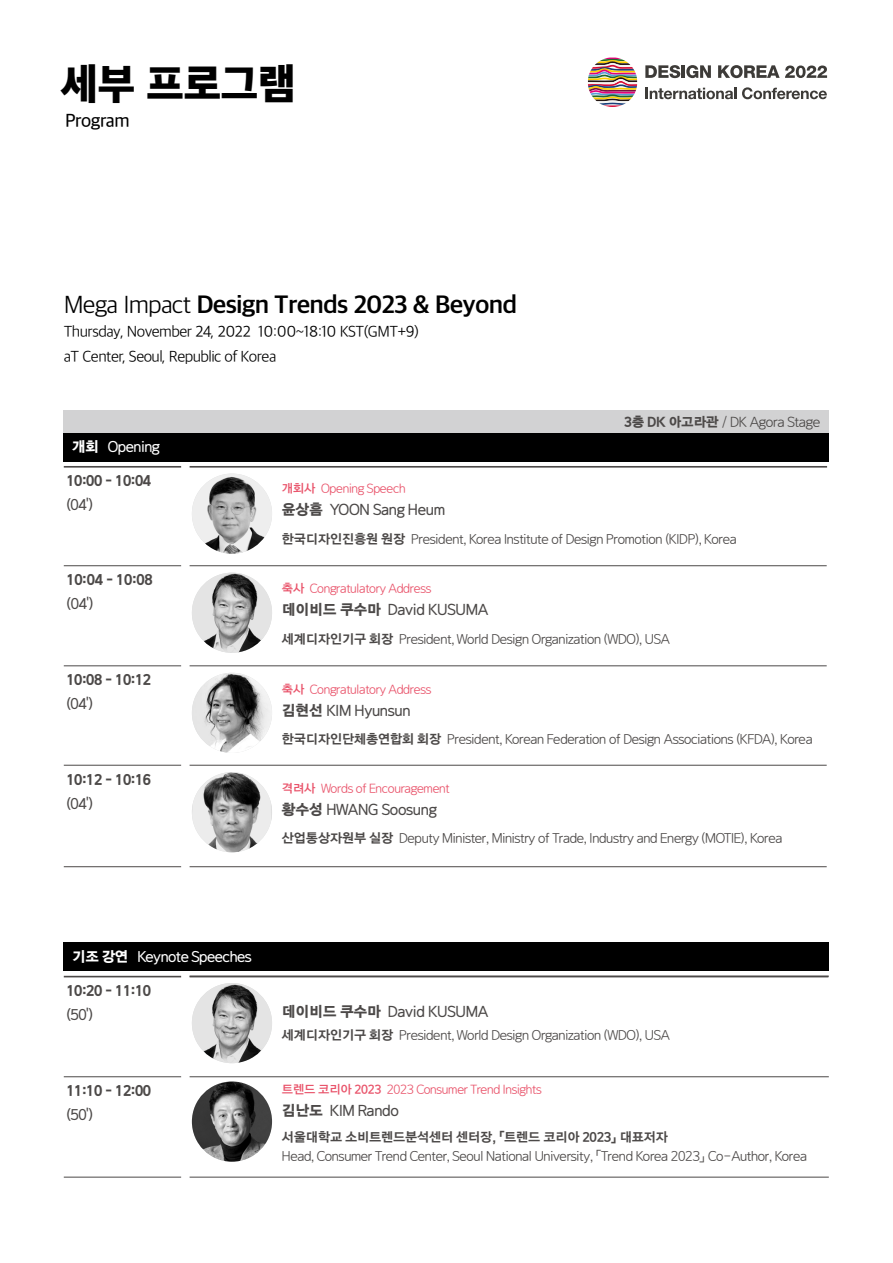
<style>
.page{position:relative;width:893px;height:1263px;background:#fff}
.page>*{position:absolute;margin:0;border:0;box-sizing:border-box;transform-origin:0 0}
.t1{font:40.5px "SD Gothic Neoa i Hv";color:#000}
.t2{font:24px "SD Gothic Neoa g Bd";letter-spacing:-.035em;color:#000}
.t3{font:18px "SD Gothic Neoa e Md";letter-spacing:-.025em;color:#000}
.t4{font:15px/25.5px "SD Gothic Neoa c Lt";letter-spacing:-.035em;color:#000}
.t5{font:500 14.85px "JJ Gothic";letter-spacing:-.02em;color:#4c4948}
.t6{font:800 14.55px "JJ Gothic";letter-spacing:-.03em;color:#4c4948}
.t7{font:500 14.55px "JJ Gothic";letter-spacing:-.03em;color:#4c4948}
.t8{font:500 14.55px "JJ Gothic";letter-spacing:-.035em;color:#fff}
.t9{font:13.5px "JJ Gothic";letter-spacing:-.02em;color:#4c4948}
.t10{font:13.05px "JJ Gothic";letter-spacing:-.02em;color:#4c4948}
.t11{font:800 13.05px "JJ Gothic";letter-spacing:-.02em;color:#4c4948}
.t12{font:12.15px "JJ Gothic";letter-spacing:-.02em;color:#e9546b}
.s1{font-family:"SD Gothic Neoa c Lt"}
.s2{font-weight:800}
.s3{font-weight:700}
</style>
<div class="page">
<svg style="left:645px;top:88px;width:91px;height:11px"></svg>
<svg style="left:742px;top:87px;width:85px;height:12px"></svg>
<svg style="left:645px;top:65px;width:35px;height:13px"></svg>
<hr style="left:681px;top:65px;width:4px;height:13px;background:#3d3b38">
<svg style="left:686px;top:65px;width:25px;height:13px"></svg>
<svg style="left:718px;top:65px;width:109px;height:13px"></svg>
<hr style="left:588px;top:58px;width:49px;height:1px;background:#e30378">
<img style="left:588px;top:59px;width:49px;height:48px">
<hr style="left:190px;top:466px;width:637px;height:2px;background:#4c4948">
<hr style="left:190px;top:565px;width:637px;height:1px;background:#4c4948">
<hr style="left:190px;top:665px;width:637px;height:1px;background:#4c4948">
<hr style="left:190px;top:765px;width:637px;height:1px;background:#4c4948">
<hr style="left:190px;top:866px;width:637px;height:1px;background:#4c4948">
<div style="left:64px;top:433px;width:765px;height:28px;background:#000"></div>
<div style="left:64px;top:942px;width:765px;height:29px;background:#000"></div>
<img style="left:192px;top:673px;width:80px;height:80px;border-radius:40px">
<img style="left:192px;top:772px;width:80px;height:80px;border-radius:40px">
<img style="left:192px;top:474px;width:80px;height:80px;border-radius:40px">
<img style="left:192px;top:573px;width:80px;height:80px;border-radius:40px">
<hr style="left:190px;top:976px;width:639px;height:1px;background:#4c4948">
<hr style="left:190px;top:1076px;width:639px;height:1px;background:#4c4948">
<hr style="left:190px;top:1177px;width:639px;height:1px;background:#4c4948">
<img style="left:192px;top:1081px;width:80px;height:81px;border-radius:40px">
<img style="left:192px;top:983px;width:80px;height:80px;border-radius:40px">
<hr style="left:64px;top:565px;width:117px;height:1px;background:#4c4948">
<hr style="left:64px;top:665px;width:117px;height:1px;background:#4c4948">
<hr style="left:64px;top:765px;width:117px;height:1px;background:#4c4948">
<hr style="left:64px;top:866px;width:117px;height:1px;background:#4c4948">
<hr style="left:64px;top:1076px;width:117px;height:1px;background:#4c4948">
<hr style="left:64px;top:1177px;width:117px;height:1px;background:#4c4948">
<hr style="left:64px;top:466px;width:117px;height:2px;background:#4c4948">
<hr style="left:64px;top:976px;width:117px;height:1px;background:#4c4948">
<div style="left:64px;top:410px;width:765px;height:23px;background:#d2d2d3"></div>
<h1 class="t1" style="left:61px;top:64px;width:236px">세부 프로그램</h1>
<h3 class="t3" style="left:65px;top:111px;width:66px">Program</h3>
<h2 class="t2" style="left:64px;top:292px;width:455px"><span class="s1">Mega Impact</span> Design Trends 2023 &amp; Beyond</h2>
<p class="t4" style="left:64px;top:319px;width:357px">Thursday, November 24, 2022 10:00~18:10 KST(GMT+9) aT Center, Seoul, Republic of Korea</p>
<p class="t8" style="left:72px;top:440px;width:89px"><span class="s2">개회</span> Opening</p>
<p class="t9" style="left:624px;top:415px;width:197px"><span class="s2">3층 DK 아고라관</span> / DK Agora Stage</p>
<p class="t6" style="left:66px;top:473px;width:86px">10:00 – 10:04</p>
<p class="t7" style="left:66px;top:498px;width:28px">(04')</p>
<p class="t6" style="left:66px;top:572px;width:88px">10:04 – 10:08</p>
<p class="t7" style="left:66px;top:597px;width:29px">(04')</p>
<p class="t6" style="left:66px;top:672px;width:86px">10:08 – 10:12</p>
<p class="t7" style="left:66px;top:697px;width:28px">(04')</p>
<p class="t6" style="left:66px;top:771px;width:86px">10:12 – 10:16</p>
<p class="t7" style="left:66px;top:796px;width:28px">(04')</p>
<p class="t12" style="left:282px;top:483px;width:125px"><span class="s3">개회사</span> Opening Speech</p>
<p class="t5" style="left:282px;top:502px;width:165px"><span class="s2">윤상흠</span> YOON Sang Heum</p>
<p class="t10" style="left:282px;top:532px;width:456px"><span class="s2">한국디자인진흥원 원장</span> President, Korea Institute of Design Promotion (KIDP), Korea</p>
<p class="t12" style="left:282px;top:583px;width:151px"><span class="s3">축사</span> Congratulatory Address</p>
<p class="t5" style="left:282px;top:602px;width:208px"><span class="s2">데이비드 쿠수마</span> David KUSUMA</p>
<p class="t10" style="left:282px;top:632px;width:389px"><span class="s2">세계디자인기구 회장</span> President, World Design Organization (WDO), USA</p>
<p class="t12" style="left:282px;top:683px;width:151px"><span class="s3">축사</span> Congratulatory Address</p>
<p class="t5" style="left:282px;top:703px;width:130px"><span class="s2">김현선</span> KIM Hyunsun</p>
<p class="t10" style="left:282px;top:732px;width:532px"><span class="s2">한국디자인단체총연합회 회장</span> President, Korean Federation of Design Associations (KFDA), Korea</p>
<p class="t12" style="left:282px;top:782px;width:169px"><span class="s3">격려사</span> Words of Encouragement</p>
<p class="t5" style="left:282px;top:802px;width:156px"><span class="s2">황수성</span> HWANG Soosung</p>
<p class="t10" style="left:282px;top:832px;width:502px"><span class="s2">산업통상자원부 실장</span> Deputy Minister, Ministry of Trade, Industry and Energy (MOTIE), Korea</p>
<p class="t8" style="left:72px;top:949px;width:181px"><span class="s2">기조 강연</span> Keynote Speeches</p>
<p class="t6" style="left:66px;top:982px;width:86px">10:20 – 11:10</p>
<p class="t7" style="left:66px;top:1007px;width:28px">(50')</p>
<p class="t6" style="left:66px;top:1083px;width:86px">11:10 – 12:00</p>
<p class="t7" style="left:66px;top:1108px;width:28px">(50')</p>
<p class="t5" style="left:282px;top:1004px;width:208px"><span class="s2">데이비드 쿠수마</span> David KUSUMA</p>
<p class="t10" style="left:282px;top:1029px;width:389px"><span class="s2">세계디자인기구 회장</span> President, World Design Organization (WDO), USA</p>
<p class="t12" style="left:282px;top:1083px;width:261px"><span class="s3">트렌드 코리아 2023</span> 2023 Consumer Trend Insights</p>
<p class="t5" style="left:282px;top:1103px;width:119px"><span class="s2">김난도</span> KIM Rando</p>
<p class="t11" style="left:282px;top:1130px;width:388px">서울대학교 소비트렌드분석센터 센터장, 「트렌드 코리아 2023」 대표저자</p>
<p class="t10" style="left:282px;top:1149px;width:527px">Head, Consumer Trend Center, Seoul National University, 「Trend Korea 2023」 Co-Author, Korea</p>
</div>
